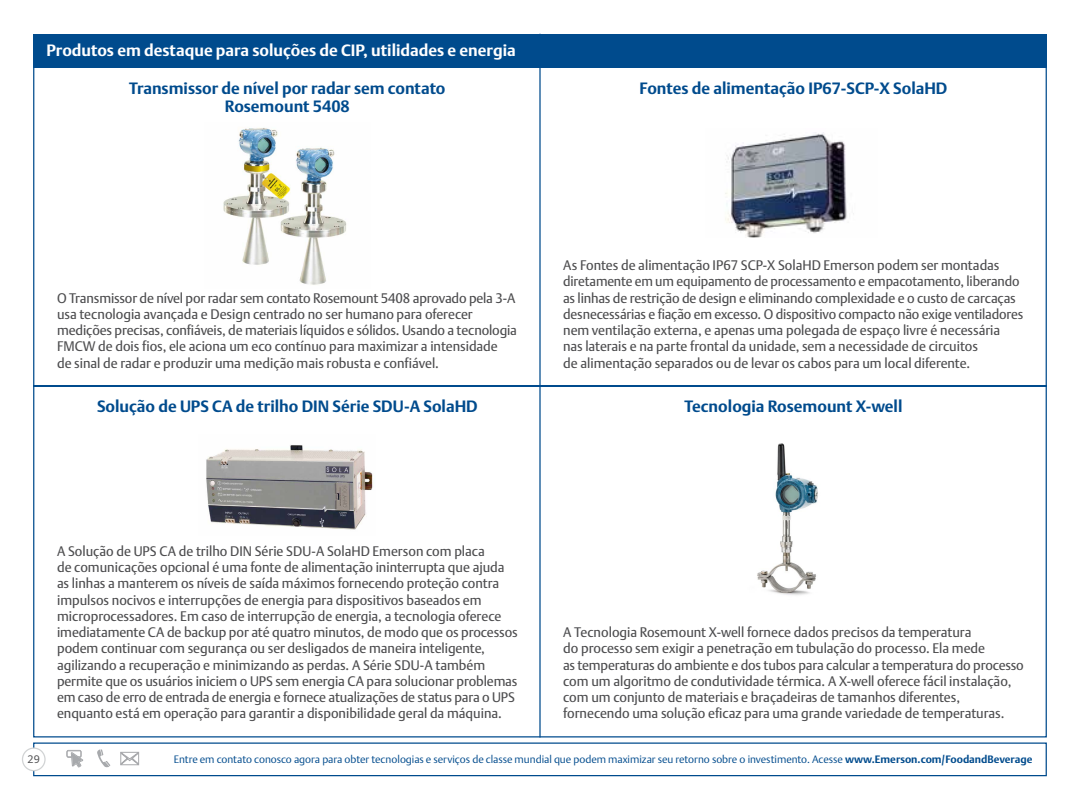
<style>
.page{position:relative;width:1080px;height:810px;background:#fff}
.page>*{position:absolute;margin:0;border:0;box-sizing:border-box;transform-origin:0 0}
.t1{font:700 16.25px "DTL Argo T";color:#004b8d}
.t2{font:700 16.25px "DTL Argo T";color:#fff}
.t3{font:13.75px/16.2px "DTL Argo T";letter-spacing:-.005em;color:#4d4d4f}
.t4{font:300 10.62px "DTL Argo T";color:#004b8d}
.t5{font:10.62px "Noto Sans";color:#4d4d4f}
.s1{font-weight:700}
</style>
<div class="page">
<div style="left:33px;top:34px;width:1014px;height:34px;background:#004b8d"></div>
<hr style="left:33px;top:385px;width:1014px;height:2px;background:#004b8d">
<hr style="left:539px;top:34px;width:2px;height:704px;background:#004b8d">
<svg style="left:97px;top:749px;width:13px;height:18px"></svg>
<svg style="left:120px;top:751px;width:19px;height:15px"></svg>
<svg style="left:67px;top:750px;width:16px;height:17px"></svg>
<div style="left:33px;top:742px;width:1014px;height:34px;border:1px solid #004b8d"></div>
<img style="left:206px;top:445px;width:167px;height:85px">
<img style="left:725px;top:132px;width:129px;height:105px">
<img style="left:223px;top:128px;width:124px;height:157px">
<img style="left:757px;top:443px;width:61px;height:152px">
<div style="left:22px;top:748px;width:23px;height:23px;background:#fff;border-radius:50%"></div>
<div style="left:22px;top:748px;width:24px;height:23px;border:1px solid #d1d3d4;border-radius:50%"></div>
<p class="t2" style="left:47px;top:41px;width:471px">Produtos em destaque para soluções de CIP, utilidades e energia</p>
<p class="t1" style="left:129px;top:78px;width:318px">Transmissor de nível por radar sem contato</p>
<p class="t1" style="left:640px;top:78px;width:309px">Fontes de alimentação IP67-SCP-X SolaHD</p>
<p class="t1" style="left:225px;top:97px;width:126px">Rosemount 5408</p>
<p class="t3" style="left:57px;top:289px;width:461px">O Transmissor de nível por radar sem contato Rosemount 5408 aprovado pela 3-A usa tecnologia avançada e Design centrado no ser humano para oferecer medições precisas, confiáveis, de materiais líquidos e sólidos. Usando a tecnologia FMCW de dois fios, ele aciona um eco contínuo para maximizar a intensidade<br>de sinal de radar e produzir uma medição mais robusta e confiável.</p>
<p class="t1" style="left:97px;top:397px;width:382px">Solução de UPS CA de trilho DIN Série SDU-A SolaHD</p>
<p class="t3" style="left:563px;top:257px;width:462px">As Fontes de alimentação IP67 SCP-X SolaHD Emerson podem ser montadas diretamente em um equipamento de processamento e empacotamento, liberando as linhas de restrição de design e eliminando complexidade e o custo de carcaças desnecessárias e fiação em excesso. O dispositivo compacto não exige ventiladores nem ventilação externa, e apenas uma polegada de espaço livre é necessária<br>nas laterais e na parte frontal da unidade, sem a necessidade de circuitos<br>de alimentação separados ou de levar os cabos para um local diferente.</p>
<p class="t1" style="left:684px;top:397px;width:220px">Tecnologia Rosemount X-well</p>
<p class="t5" style="left:28px;top:752px;width:14px">29</p>
<p class="t3" style="left:57px;top:543px;width:462px">A Solução de UPS CA de trilho DIN Série SDU-A SolaHD Emerson com placa<br>de comunicações opcional é uma fonte de alimentação ininterrupta que ajuda as linhas a manterem os níveis de saída máximos fornecendo proteção contra impulsos nocivos e interrupções de energia para dispositivos baseados em microprocessadores. Em caso de interrupção de energia, a tecnologia oferece imediatamente CA de backup por até quatro minutos, de modo que os processos podem continuar com segurança ou ser desligados de maneira inteligente, agilizando a recuperação e minimizando as perdas. A Série SDU-A também permite que os usuários iniciem o UPS sem energia CA para solucionar problemas em caso de erro de entrada de energia e fornece atualizações de status para o UPS enquanto está em operação para garantir a disponibilidade geral da máquina.</p>
<p class="t3" style="left:563px;top:624px;width:462px">A Tecnologia Rosemount X-well fornece dados precisos da temperatura<br>do processo sem exigir a penetração em tubulação do processo. Ela mede<br>as temperaturas do ambiente e dos tubos para calcular a temperatura do processo com um algoritmo de condutividade térmica. A X-well oferece fácil instalação, com um conjunto de materiais e braçadeiras de tamanhos diferentes, fornecendo uma solução eficaz para uma grande variedade de temperaturas.</p>
<p class="t4" style="left:174px;top:753px;width:860px">Entre em contato conosco agora para obter tecnologias e serviços de classe mundial que podem maximizar seu retorno sobre o investimento. Acesse <span class="s1">www.Emerson.com/FoodandBeverage</span></p>
</div>
